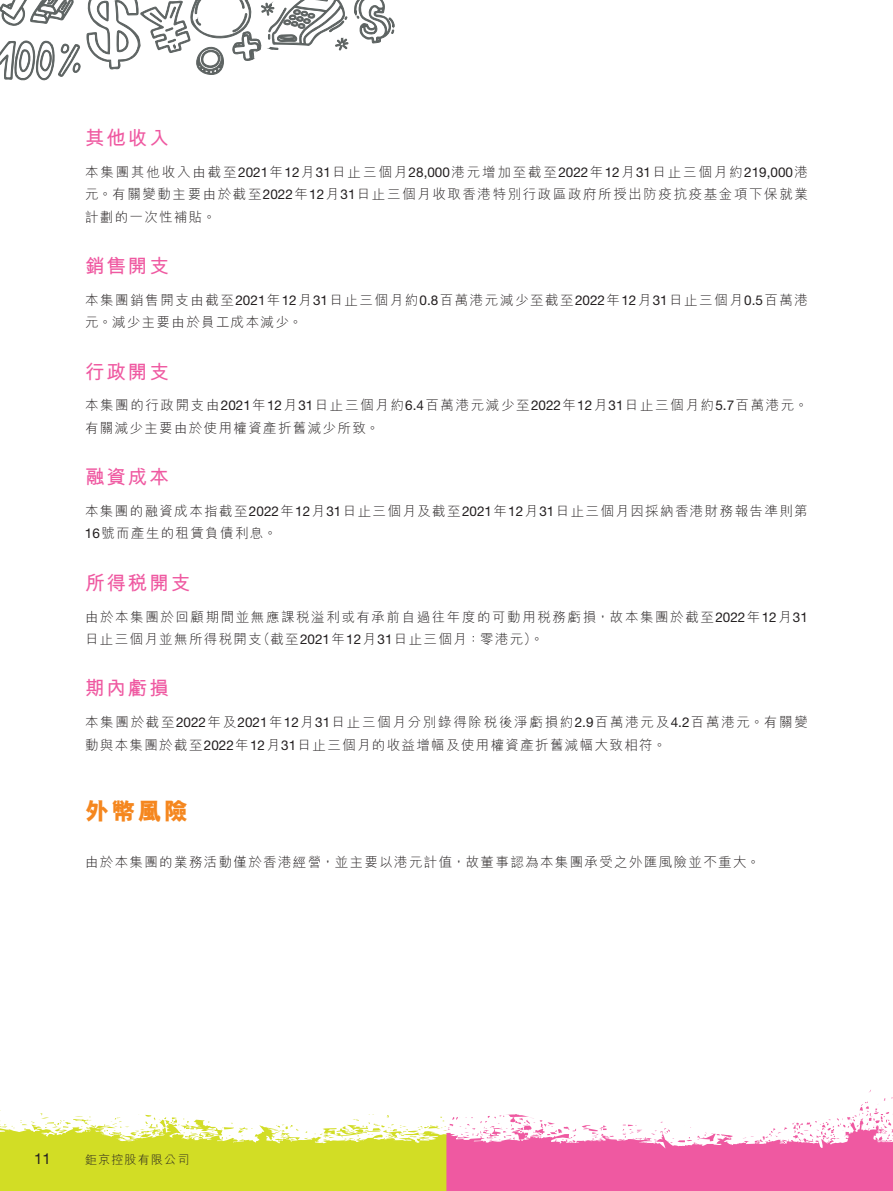
<style>
.page{position:relative;width:893px;height:1191px;background:#fff}
.page>*{position:absolute;margin:0;border:0;box-sizing:border-box;transform-origin:0 0}
.t1{font:800 24px "M Hei HK";color:#f5871f}
.t2{font:700 19.5px "M Hei HK";letter-spacing:.1em;color:#ef59a1}
.t3{font:15px "Helvetica Neue LT Std";color:#231f20}
.t4{font:300 13.5px/22.5px "M Hei HK";letter-spacing:.105em;color:#231f20}
.t5{font:300 12px "M Hei HK";letter-spacing:.1em;color:#231f20}
.s1{font-family:"Helvetica Neue LT Std";font-weight:400}
</style>
<div class="page">
<div style="left:0;top:1083px;width:447px;height:108px;background:#d2dd25"></div>
<div style="left:446px;top:1083px;width:447px;height:108px;background:#ef59a1"></div>
<hr style="left:892px;top:1083px;width:1px;height:108px;background:#faab1a">
<svg style="left:0;top:1083px;width:893px;height:55px;background:#fcf9f2"></svg>
<svg style="left:0;top:0;width:395px;height:81px"></svg>
<h2 class="t2" style="left:85px;top:124px;width:85px">其他收入</h2>
<p class="t4" style="left:85px;top:160px;width:724px;text-align:justify">本集團其他收入由截至<span class="s1">2021</span>年<span class="s1">12</span>月<span class="s1">31</span>日止三個月<span class="s1">28,000</span>港元增加至截至<span class="s1">2022</span>年<span class="s1">12</span>月<span class="s1">31</span>日止三個月約<span class="s1">219,000</span>港元。有關變動主要由於截至<span class="s1">2022</span>年<span class="s1">12</span>月<span class="s1">31</span>日止三個月收取香港特別行政區政府所授出防疫抗疫基金項下保就業計劃的一次性補貼。</p>
<h2 class="t2" style="left:85px;top:252px;width:85px">銷售開支</h2>
<p class="t4" style="left:85px;top:288px;width:724px">本集團銷售開支由截至<span class="s1">2021</span>年<span class="s1">12</span>月<span class="s1">31</span>日止三個月約<span class="s1">0.8</span>百萬港元減少至截至<span class="s1">2022</span>年<span class="s1">12</span>月<span class="s1">31</span>日止三個月<span class="s1">0.5</span>百萬港元。減少主要由於員工成本減少。</p>
<h2 class="t2" style="left:85px;top:357px;width:85px">行政開支</h2>
<p class="t4" style="left:85px;top:394px;width:724px">本集團的行政開支由<span class="s1">2021</span>年<span class="s1">12</span>月<span class="s1">31</span>日止三個月約<span class="s1">6.4</span>百萬港元減少至<span class="s1">2022</span>年<span class="s1">12</span>月<span class="s1">31</span>日止三個月約<span class="s1">5.7</span>百萬港元。有關減少主要由於使用權資產折舊減少所致。</p>
<h2 class="t2" style="left:85px;top:463px;width:85px">融資成本</h2>
<p class="t4" style="left:85px;top:499px;width:724px">本集團的融資成本指截至<span class="s1">2022</span>年<span class="s1">12</span>月<span class="s1">31</span>日止三個月及截至<span class="s1">2021</span>年<span class="s1">12</span>月<span class="s1">31</span>日止三個月因採納香港財務報告準則第<br><span class="s1">16</span>號而產生的租賃負債利息。</p>
<h2 class="t2" style="left:85px;top:568px;width:107px">所得稅開支</h2>
<p class="t4" style="left:257px;top:605px;width:553px;text-indent:-172px">由於本集團於回顧期間並無應課稅溢利或有承前自過往年度的可動用稅務虧損，故本集團於截至<span class="s1">2022</span>年<span class="s1">12</span>月<span class="s1">31</span>（截至<span class="s1">2021</span>年<span class="s1">12</span>月<span class="s1">31</span>日止三個月：零港元。(</p>
<p class="t4" style="left:85px;top:627px;width:178px">日止三個月並無所得稅開支</p>
<h2 class="t2" style="left:85px;top:674px;width:85px">期內虧損</h2>
<p class="t4" style="left:85px;top:710px;width:724px">本集團於截至<span class="s1">2022</span>年及<span class="s1">2021</span>年<span class="s1">12</span>月<span class="s1">31</span>日止三個月分別錄得除稅後淨虧損約<span class="s1">2.9</span>百萬港元及<span class="s1">4.2</span>百萬港元。有關變動與本集團於截至<span class="s1">2022</span>年<span class="s1">12</span>月<span class="s1">31</span>日止三個月的收益增幅及使用權資產折舊減幅大致相符。</p>
<h1 class="t1" style="left:85px;top:799px;width:105px">外幣風險</h1>
<p class="t4" style="left:85px;top:850px;width:676px">由於本集團的業務活動僅於香港經營，並主要以港元計值，故董事認為本集團承受之外匯風險並不重大。</p>
<p class="t3" style="left:34px;top:1149px;width:18px">11</p>
<p class="t5" style="left:85px;top:1153px;width:106px">鉅京控股有限公司</p>
</div>
